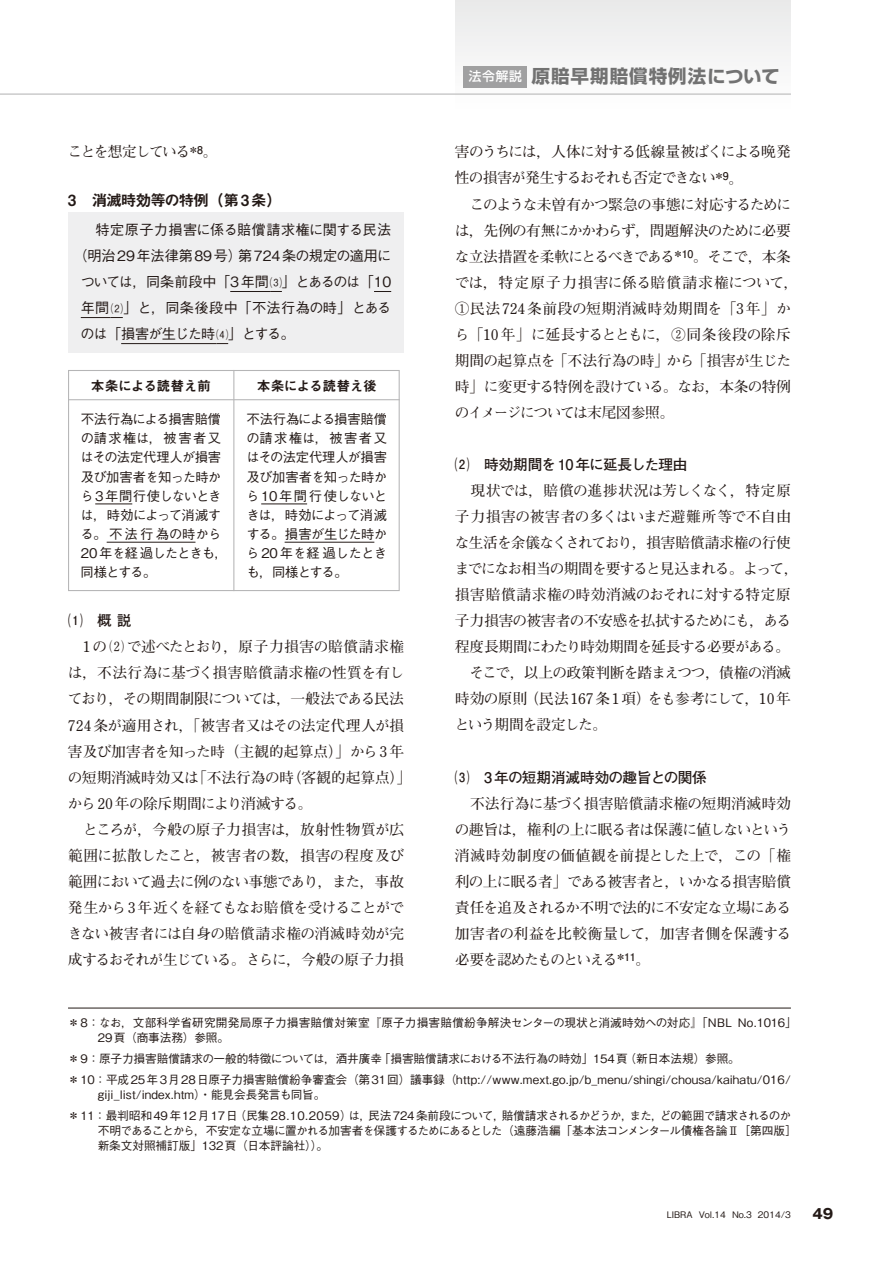
<style>
.page{position:relative;width:893px;height:1263px;background:#fff}
.page>*{position:absolute;margin:0;border:0;box-sizing:border-box;transform-origin:0 0}
.t1{font:700 18.3px "Shin Go Pro";letter-spacing:.05em;color:#727272}
.t2{font:15.45px "Midashi Go Pro MB31";letter-spacing:-.05em;color:#231916}
.t3{font:700 14.7px/26.1px "Futo Min A101 Pro";letter-spacing:-.04em;color:#231916}
.t4{font:700 14.7px "Futo Go B101 Pro";letter-spacing:-.02em;color:#231916}
.t5{font:700 14.7px "Futo Min A101 Pro";letter-spacing:-.1em;color:#231916}
.t6{font:500 14.1px "Gothic BBB Pro";letter-spacing:.03em;color:#231916}
.t7{font:500 14.1px "Gothic BBB Pro";letter-spacing:-.01em;color:#231916}
.t8{font:500 14.1px "Gothic BBB Pro";letter-spacing:-.065em;color:#231916}
.t9{font:500 14.1px "Gothic BBB Pro";letter-spacing:-.07em;color:#231916}
.t10{font:13.8px "Midashi Go Pro MB31";letter-spacing:-.04em;color:#231916}
.t11{font:700 13.8px "Gothic MB101 Pro";color:#231916}
.t12{font:500 13.35px/19.2px "Gothic BBB Pro";letter-spacing:-.035em;color:#231916}
.t13{font:500 11.7px/21.3px "Gothic BBB Pro";letter-spacing:-.01em;color:#231916}
.t14{font:500 11.7px/14.9px "Gothic BBB Pro";letter-spacing:-.055em;color:#231916}
.t15{font:500 11.7px/14.9px "Gothic BBB Pro";letter-spacing:.01em;color:#231916}
.t16{font:500 9px "Gothic BBB Pro";color:#231916}
.s1{font-size:11.7px}
.s2{font-weight:500;font-size:12.75px;color:#fff}
.s3{font-size:17.7px}
</style>
<div class="page">
<div style="left:455px;top:0;width:336px;height:115px;background:#f4f4f4"></div>
<div style="left:68px;top:213px;width:336px;height:140px;background:#efeff0"></div>
<hr style="left:230px;top:291px;width:40px;height:1px;background:#231916">
<svg style="left:270px;top:291px;width:12px;height:1px"></svg>
<svg style="left:374px;top:291px;width:17px;height:1px"></svg>
<hr style="left:81px;top:317px;width:30px;height:1px;background:#231916">
<svg style="left:111px;top:317px;width:12px;height:1px"></svg>
<hr style="left:121px;top:343px;width:95px;height:1px;background:#231916">
<svg style="left:216px;top:343px;width:12px;height:1px"></svg>
<hr style="left:68px;top:1008px;width:723px;height:1px;background:#231916">
<hr style="left:0;top:94px;width:791px;height:1px;background:#b5b5b6">
<div style="left:463px;top:66px;width:64px;height:21px;background:#a0a0a1"></div>
<hr style="left:95px;top:504px;width:37px;height:1px;background:#231916">
<hr style="left:107px;top:542px;width:88px;height:1px;background:#231916">
<hr style="left:261px;top:504px;width:46px;height:1px;background:#231916">
<hr style="left:285px;top:542px;width:89px;height:1px;background:#231916">
<div style="left:68px;top:370px;width:332px;height:221px;border:1px solid #b5b5b6"></div>
<hr style="left:233px;top:370px;width:1px;height:221px;background:#b5b5b6">
<hr style="left:68px;top:399px;width:332px;height:1px;background:#b5b5b6">
<p class="t5" style="left:68px;top:140px;width:151px">ことを想定している<sup>＊8</sup>。</p>
<p class="t2" style="left:68px;top:188px;width:215px">3　消滅時効等の特例（第 3 条）</p>
<p class="t6" style="left:81px;top:219px;width:312px">　特定原子力損害に係る賠償請求権に関する民法</p>
<p class="t7" style="left:73px;top:245px;width:319px">（明治29年法律第89号）第724条の規定の適用に</p>
<p class="t8" style="left:81px;top:271px;width:312px">ついては，同条前段中「3年間<span class="s1">⑶</span>」とあるのは「10</p>
<p class="t6" style="left:81px;top:297px;width:312px">年間<span class="s1">⑵</span>」と，同条後段中「不法行為の時」とある</p>
<p class="t9" style="left:81px;top:323px;width:216px">のは「損害が生じた時<span class="s1">⑷</span>」とする。</p>
<p class="t10" style="left:91px;top:374px;width:122px">本条による読替え前</p>
<p class="t10" style="left:257px;top:374px;width:122px">本条による読替え後</p>
<p class="t12" style="left:80px;top:408px;width:149px">不法行為による損害賠償の請求権は，被害者又はその法定代理人が損害及び加害者を知った時から3年間行使しないときは，時効によって消滅する。不法行為の時から<br>20年を経過したときも，同様とする。</p>
<p class="t12" style="left:246px;top:408px;width:142px;text-align:justify">不法行為による損害賠償の請求権は，被害者又はその法定代理人が損害及び加害者を知った時から10年間行使しないときは，時効によって消滅する。損害が生じた時から20年を経過したときも，同様とする。</p>
<p class="t4" style="left:68px;top:609px;width:65px">⑴　概 説</p>
<p class="t3" style="left:68px;top:632px;width:345px">　1の ⑵ で述べたとおり，原子力損害の賠償請求権は，不法行為に基づく損害賠償請求権の性質を有しており，その期間制限については，一般法である民法<br>724条が適用され，「被害者又はその法定代理人が損害及び加害者を知った時（主観的起算点）」から3年の短期消滅時効又は「不法行為の時（客観的起算点）」から20 年の除斥期間により消滅する。<br>　ところが，今般の原子力損害は，放射性物質が広範囲に拡散したこと，被害者の数，損害の程度及び範囲において過去に例のない事態であり，また，事故発生から3 年近くを経てもなお賠償を受けることができない被害者には自身の賠償請求権の消滅時効が完成するおそれが生じている。さらに，今般の原子力損</p>
<p class="t1" style="left:469px;top:62px;width:312px"><span class="s2">法令解説</span> 原賠早期賠償特例法<span class="s3">について</span></p>
<p class="t3" style="left:455px;top:137px;width:345px">害のうちには，人体に対する低線量被ばくによる晩発性の損害が発生するおそれも否定できない<sup>＊9</sup>。<br>　このような未曽有かつ緊急の事態に対応するためには，先例の有無にかかわらず，問題解決のために必要な立法措置を柔軟にとるべきである<sup>＊10</sup>。そこで，本条では，特定原子力損害に係る賠償請求権について，<br>①民法724条前段の短期消滅時効期間を「3年」から「10年」に延長するとともに，②同条後段の除斥期間の起算点を「不法行為の時」から「損害が生じた時」に変更する特例を設けている。なお，本条の特例のイメージについては末尾図参照。</p>
<p class="t4" style="left:455px;top:453px;width:234px">⑵　時効期間を10年に延長した理由</p>
<p class="t3" style="left:455px;top:476px;width:345px">　現状では，賠償の進捗状況は芳しくなく，特定原子力損害の被害者の多くはいまだ避難所等で不自由な生活を余儀なくされており，損害賠償請求権の行使までになお相当の期間を要すると見込まれる。よって，損害賠償請求権の時効消滅のおそれに対する特定原子力損害の被害者の不安感を払拭するためにも，ある程度長期間にわたり時効期間を延長する必要がある。　そこで，以上の政策判断を踏まえつつ，債権の消滅時効の原則（民法167条1項）をも参考にして，10年という期間を設定した。</p>
<p class="t4" style="left:455px;top:765px;width:253px">⑶　3年の短期消滅時効の趣旨との関係</p>
<p class="t3" style="left:455px;top:788px;width:338px;text-align:justify">　不法行為に基づく損害賠償請求権の短期消滅時効の趣旨は，権利の上に眠る者は保護に値しないという消滅時効制度の価値観を前提とした上で，この「権利の上に眠る者」である被害者と，いかなる損害賠償責任を追及されるか不明で法的に不安定な立場にある加害者の利益を比較衡量して，加害者側を保護する必要を認めたものといえる<sup>＊11</sup>。</p>
<p class="t15" style="left:98px;top:1013px;width:701px;text-indent:-30px">＊8：なお，文部科学省研究開発局原子力損害賠償対策室『原子力損害賠償紛争解決センターの現状と消滅時効への対応』「NBL No.1016」<br>29頁（商事法務）参照。</p>
<p class="t13" style="left:68px;top:1046px;width:725px">＊9：原子力損害賠償請求の一般的特徴については，酒井廣幸「損害賠償請求における不法行為の時効」154頁（新日本法規）参照。<br>＊10：平成25年3月28日原子力損害賠償紛争審査会（第31回）議事録（http://www.mext.go.jp/b_menu/shingi/chousa/kaihatu/016/</p>
<p class="t13" style="left:68px;top:1082px;width:725px;text-indent:30px">giji_list/index.htm）・能見会長発言も同旨。<br>＊11：最判昭和49年12月17日（民集28.10.2059）は，民法724条前段について，賠償請求されるかどうか，また，どの範囲で請求されるのか</p>
<p class="t14" style="left:98px;top:1122px;width:701px">不明であることから，不安定な立場に置かれる加害者を保護するためにあるとした（遠藤浩編「基本法コンメンタール債権各論Ⅱ［第四版］新条文対照補訂版」132頁（日本評論社））。</p>
<p class="t16" style="left:667px;top:1207px;width:126px">LIBRA Vol.14 No.3 2014/3</p>
<p class="t11" style="left:812px;top:1202px;width:22px">49</p>
</div>
